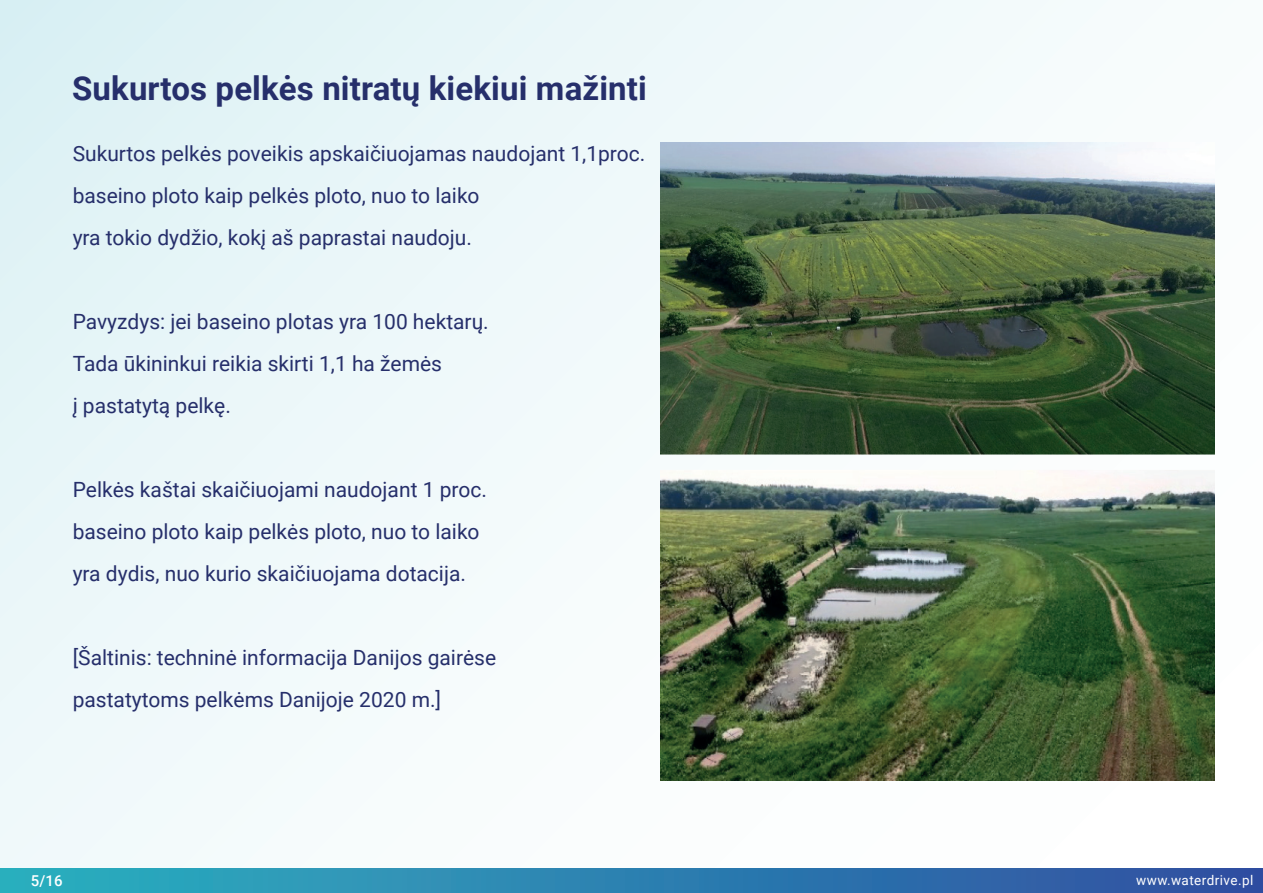
<style>
.page{position:relative;width:1263px;height:893px;background:#fff}
.page>*{position:absolute;margin:0;border:0;box-sizing:border-box;transform-origin:0 0}
.t1{font:700 33px "Roboto";letter-spacing:.005em;color:#262f6b}
.t2{font:21px/42px "Roboto";color:#262f6b}
.t3{font:500 15px "Roboto";color:#fff}
.t4{font:13.5px "Roboto";letter-spacing:.03em;color:#fff}
</style>
<div class="page">
<div style="left:0;top:0;width:1263px;height:893px;background:linear-gradient(to right,#e7f6f8,#fafbfb)"></div>
<div style="left:0;top:868px;width:1263px;height:25px;background:linear-gradient(to right,#2bb2c0,#2f4ea1)"></div>
<img style="left:661px;top:143px;width:553px;height:637px">
<h1 class="t1" style="left:72px;top:65px;width:576px">Sukurtos pelkės nitratų kiekiui mažinti</h1>
<p class="t2" style="left:73px;top:132px;width:574px">Sukurtos pelkės poveikis apskaičiuojamas naudojant 1,1proc. baseino ploto kaip pelkės ploto, nuo to laiko<br>yra tokio dydžio, kokį aš paprastai naudoju.</p>
<p class="t2" style="left:73px;top:300px;width:418px">Pavyzdys: jei baseino plotas yra 100 hektarų.<br>Tada ūkininkui reikia skirti 1,1 ha žemės<br>į pastatytą pelkę.</p>
<p class="t2" style="left:73px;top:468px;width:416px">Pelkės kaštai skaičiuojami naudojant 1 proc. baseino ploto kaip pelkės ploto, nuo to laiko yra dydis, nuo kurio skaičiuojama dotacija.</p>
<p class="t2" style="left:73px;top:636px;width:425px">[Šaltinis: techninė informacija Danijos gairėse pastatytoms pelkėms Danijoje 2020 m.]</p>
<p class="t3" style="left:31px;top:870px;width:33px">5/106</p>
<p class="t4" style="left:1136px;top:871px;width:119px">www.waterdrive.pl</p>
</div>
